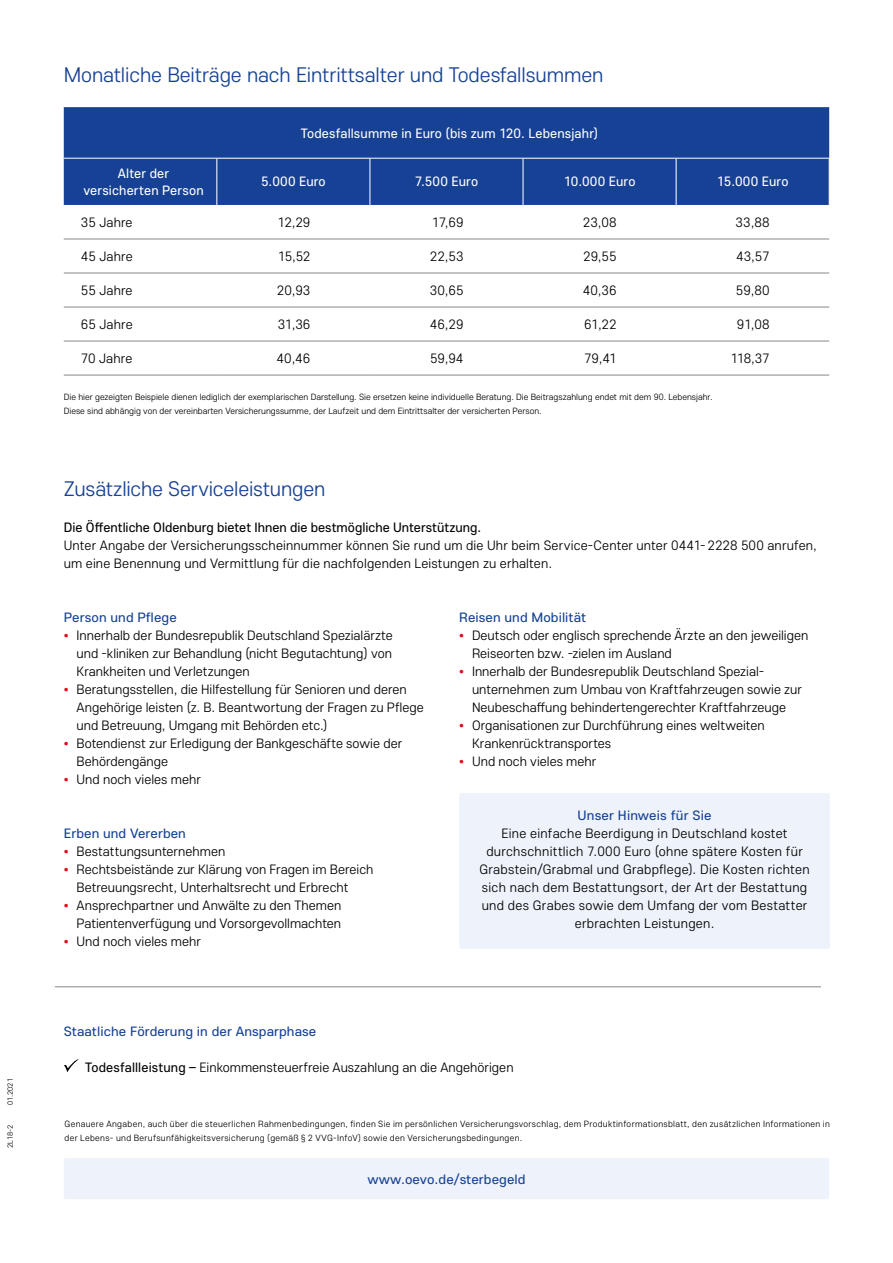
<style>
.page{position:relative;width:893px;height:1263px;background:#fff}
.page>*{position:absolute;margin:0;border:0;box-sizing:border-box;transform-origin:0 0}
.t1{font:300 21px "Core Sans E 35";letter-spacing:-.005em;color:#164194}
.t2{font:300 13.5px/18px "Core Sans E 35";letter-spacing:.005em;color:#000}
.t3{font:13.5px "Core Sans E 45";letter-spacing:.005em;color:#164194;scale:1.05 1}
.t4{font:13.5px/18px "Core Sans E 45";letter-spacing:.01em;color:#fff;text-align:center}
.t5{font:13.5px "Core Sans E 45";color:#000}
.t6{font:300 9px/13.5px "Core Sans E 35";color:#000}
.t7{font:300 9px/13.5px "Core Sans E 35";letter-spacing:.035em;color:#000}
.t8{font:300 7.5px "Core Sans E 35";letter-spacing:-.01em;color:#000}
.s1{color:#e3051b}
.s2{font-family:"Core Sans E 45";font-weight:400}
</style>
<div class="page">
<svg style="left:64px;top:1059px;width:15px;height:13px"></svg>
<hr style="left:55px;top:986px;width:766px;height:1px;background:#878787">
<div style="left:64px;top:107px;width:765px;height:98px;background:#164194"></div>
<div style="left:217px;top:159px;width:459px;height:46px;background:#164194"></div>
<hr style="left:64px;top:239px;width:153px;height:1px;background:#878787">
<hr style="left:217px;top:239px;width:153px;height:1px;background:#878787">
<hr style="left:370px;top:239px;width:153px;height:1px;background:#878787">
<hr style="left:523px;top:239px;width:153px;height:1px;background:#878787">
<hr style="left:676px;top:239px;width:153px;height:1px;background:#878787">
<hr style="left:64px;top:273px;width:153px;height:1px;background:#878787">
<hr style="left:217px;top:273px;width:153px;height:1px;background:#878787">
<hr style="left:370px;top:273px;width:153px;height:1px;background:#878787">
<hr style="left:523px;top:273px;width:153px;height:1px;background:#878787">
<hr style="left:676px;top:273px;width:153px;height:1px;background:#878787">
<hr style="left:64px;top:307px;width:153px;height:1px;background:#878787">
<hr style="left:217px;top:307px;width:153px;height:1px;background:#878787">
<hr style="left:370px;top:307px;width:153px;height:1px;background:#878787">
<hr style="left:523px;top:307px;width:153px;height:1px;background:#878787">
<hr style="left:676px;top:307px;width:153px;height:1px;background:#878787">
<hr style="left:64px;top:341px;width:153px;height:1px;background:#878787">
<hr style="left:217px;top:341px;width:153px;height:1px;background:#878787">
<hr style="left:370px;top:341px;width:153px;height:1px;background:#878787">
<hr style="left:523px;top:341px;width:153px;height:1px;background:#878787">
<hr style="left:676px;top:341px;width:153px;height:1px;background:#878787">
<hr style="left:64px;top:375px;width:153px;height:1px;background:#878787">
<hr style="left:370px;top:375px;width:153px;height:1px;background:#878787">
<hr style="left:523px;top:375px;width:153px;height:1px;background:#878787">
<hr style="left:676px;top:375px;width:153px;height:1px;background:#878787">
<hr style="left:217px;top:158px;width:153px;height:1px;background:#fff">
<hr style="left:370px;top:158px;width:153px;height:1px;background:#fff">
<hr style="left:370px;top:159px;width:1px;height:46px;background:#fff">
<hr style="left:523px;top:158px;width:153px;height:1px;background:#fff">
<hr style="left:523px;top:159px;width:1px;height:46px;background:#fff">
<hr style="left:676px;top:158px;width:154px;height:1px;background:#fff">
<hr style="left:676px;top:159px;width:1px;height:46px;background:#fff">
<hr style="left:217px;top:375px;width:153px;height:1px;background:#878787">
<hr style="left:64px;top:158px;width:153px;height:1px;background:#fff">
<hr style="left:216px;top:159px;width:1px;height:46px;background:#fff">
<div style="left:459px;top:793px;width:371px;height:156px;background:#eef2fa;border-radius:2px"></div>
<div style="left:64px;top:1158px;width:765px;height:41px;background:#eef2fa;border-radius:2px"></div>
<p class="t8" style="left:5px;top:1105px;width:29px;rotate:-90deg">01.2021</p>
<p class="t8" style="left:5px;top:1148px;width:24px;rotate:-90deg">2L18-2</p>
<h1 class="t1" style="left:64px;top:61px;width:541px">Monatliche Beiträge nach Eintrittsalter und Todesfallsummen</h1>
<p class="t4" style="left:301px;top:123px;width:299px">Todesfallsumme in Euro (bis zum 120. Lebensjahr)</p>
<p class="t4" style="left:83px;top:163px;width:122px">Alter der versicherten Person</p>
<p class="t4" style="left:261px;top:172px;width:66px">5.000 Euro</p>
<p class="t4" style="left:415px;top:172px;width:65px">7.500 Euro</p>
<p class="t4" style="left:564px;top:172px;width:73px">10.000 Euro</p>
<p class="t4" style="left:717px;top:172px;width:73px">15.000 Euro</p>
<p class="t2" style="left:81px;top:213px;width:53px">35 Jahre</p>
<p class="t2" style="left:278px;top:213px;width:34px">12,29</p>
<p class="t2" style="left:432px;top:213px;width:33px">17,69</p>
<p class="t2" style="left:583px;top:213px;width:35px">23,08</p>
<p class="t2" style="left:736px;top:213px;width:36px">33,88</p>
<p class="t2" style="left:81px;top:247px;width:53px">45 Jahre</p>
<p class="t2" style="left:278px;top:247px;width:34px">15,52</p>
<p class="t2" style="left:430px;top:247px;width:35px">22,53</p>
<p class="t2" style="left:583px;top:247px;width:35px">29,55</p>
<p class="t2" style="left:736px;top:247px;width:35px">43,57</p>
<p class="t2" style="left:81px;top:281px;width:53px">55 Jahre</p>
<p class="t2" style="left:277px;top:281px;width:35px">20,93</p>
<p class="t2" style="left:430px;top:281px;width:35px">30,65</p>
<p class="t2" style="left:583px;top:281px;width:35px">40,36</p>
<p class="t2" style="left:736px;top:281px;width:35px">59,80</p>
<p class="t2" style="left:81px;top:315px;width:53px">65 Jahre</p>
<p class="t2" style="left:278px;top:315px;width:34px">31,36</p>
<p class="t2" style="left:430px;top:315px;width:35px">46,29</p>
<p class="t2" style="left:584px;top:315px;width:34px">61,22</p>
<p class="t2" style="left:737px;top:315px;width:34px">91,08</p>
<p class="t2" style="left:81px;top:349px;width:53px">70 Jahre</p>
<p class="t2" style="left:277px;top:349px;width:35px">40,46</p>
<p class="t2" style="left:430px;top:349px;width:35px">59,94</p>
<p class="t2" style="left:584px;top:349px;width:34px">79,41</p>
<p class="t2" style="left:730px;top:349px;width:41px">118,37</p>
<p class="t6" style="left:64px;top:390px;width:650px">Die hier gezeigten Beispiele dienen lediglich der exemplarischen Darstellung. Sie ersetzen keine individuelle Beratung. Die Beitragszahlung endet mit dem 90. Lebensjahr.<br>Diese sind abhängig von der vereinbarten Versicherungssumme, der Laufzeit und dem Eintrittsalter der versicherten Person.</p>
<h1 class="t1" style="left:64px;top:475px;width:263px">Zusätzliche Serviceleistungen</h1>
<p class="t5" style="left:64px;top:518px;width:419px">Die Öffentliche Oldenburg bietet Ihnen die bestmögliche Unterstützung.</p>
<p class="t2" style="left:64px;top:536px;width:755px">Unter Angabe der Versicherungsscheinnummer können Sie rund um die Uhr beim Service-Center unter 0441- 2228 500 anrufen, um eine Benennung und Vermittlung für die nachfolgenden Leistungen zu erhalten.</p>
<p class="t3" style="left:64px;top:608px;width:109px">Person und Pflege</p>
<p class="t2" style="left:77px;top:626px;width:318px;text-align:justify;text-indent:-13px"><span class="s1">•</span> Innerhalb der Bundesrepublik Deutschland Spezialärzte und -kliniken zur Behandlung (nicht Begutachtung) von Krankheiten und Verletzungen</p>
<p class="t2" style="left:77px;top:680px;width:349px;text-indent:-13px"><span class="s1">•</span> Beratungsstellen, die Hilfestellung für Senioren und deren<br>Angehörige leisten (z. B. Beantwortung der Fragen zu Pflege und Betreuung, Umgang mit Behörden etc.)</p>
<p class="t2" style="left:77px;top:734px;width:327px;text-indent:-13px"><span class="s1">•</span> Botendienst zur Erledigung der Bankgeschäfte sowie der<br>Behördengänge</p>
<p class="t2" style="left:64px;top:770px;width:139px"><span class="s1">•</span> Und noch vieles mehr</p>
<p class="t3" style="left:64px;top:824px;width:118px">Erben und Vererben</p>
<p class="t2" style="left:64px;top:842px;width:163px"><span class="s1">•</span> Bestattungsunternehmen</p>
<p class="t2" style="left:77px;top:860px;width:298px;text-indent:-13px"><span class="s1">•</span> Rechtsbeistände zur Klärung von Fragen im Bereich<br>Betreuungsrecht, Unterhaltsrecht und Erbrecht</p>
<p class="t2" style="left:64px;top:896px;width:279px;text-align:right"><span class="s1">•</span> Ansprechpartner und Anwälte zu den Themen<br>Patientenverfügung und Vorsorgevollmachten</p>
<p class="t2" style="left:64px;top:932px;width:139px"><span class="s1">•</span> Und noch vieles mehr</p>
<p class="t3" style="left:459px;top:608px;width:122px">Reisen und Mobilität</p>
<p class="t2" style="left:472px;top:626px;width:338px;text-indent:-13px"><span class="s1">•</span> Deutsch oder englisch sprechende Ärzte an den jeweiligen<br>Reiseorten bzw. -zielen im Ausland</p>
<p class="t2" style="left:472px;top:662px;width:331px;text-indent:-13px"><span class="s1">•</span> Innerhalb der Bundesrepublik Deutschland Spezial&shy;unternehmen zum Umbau von Kraftfahrzeugen sowie zur<br>Neubeschaffung behindertengerechter Kraftfahrzeuge</p>
<p class="t2" style="left:472px;top:716px;width:294px;text-indent:-13px"><span class="s1">•</span> Organisationen zur Durchführung eines weltweiten<br>Krankenrücktransportes</p>
<p class="t2" style="left:459px;top:752px;width:139px"><span class="s1">•</span> Und noch vieles mehr</p>
<p class="t3" style="left:578px;top:806px;width:129px">Unser Hinweis für Sie</p>
<p class="t2" style="left:479px;top:824px;width:332px;text-align:center">Eine einfache Beerdigung in Deutschland kostet durchschnittlich 7.000 Euro (ohne spätere Kosten für Grabstein/Grabmal und Grabpflege). Die Kosten richten sich nach dem Bestattungsort, der Art der Bestattung und des Grabes sowie dem Umfang der vom Bestatter erbrachten Leistungen.</p>
<p class="t3" style="left:64px;top:1022px;width:242px">Staatliche Förderung in der Ansparphase</p>
<p class="t2" style="left:85px;top:1058px;width:430px"><span class="s2">Todesfallleistung –</span> Einkommensteuerfreie Auszahlung an die Angehörigen</p>
<p class="t7" style="left:65px;top:1117px;width:767px">Genauere Angaben, auch über die steuerlichen Rahmenbedingungen, finden Sie im persönlichen Versicherungsvorschlag, dem Produktinformationsblatt, den zusätzlichen Informationen in der Lebens- und Berufsunfähigkeitsversicherung (gemäß § 2 VVG-InfoV) sowie den Versicherungsbedingungen.</p>
<p class="t3" style="left:367px;top:1170px;width:152px">www.oevo.de/sterbegeld</p>
</div>
